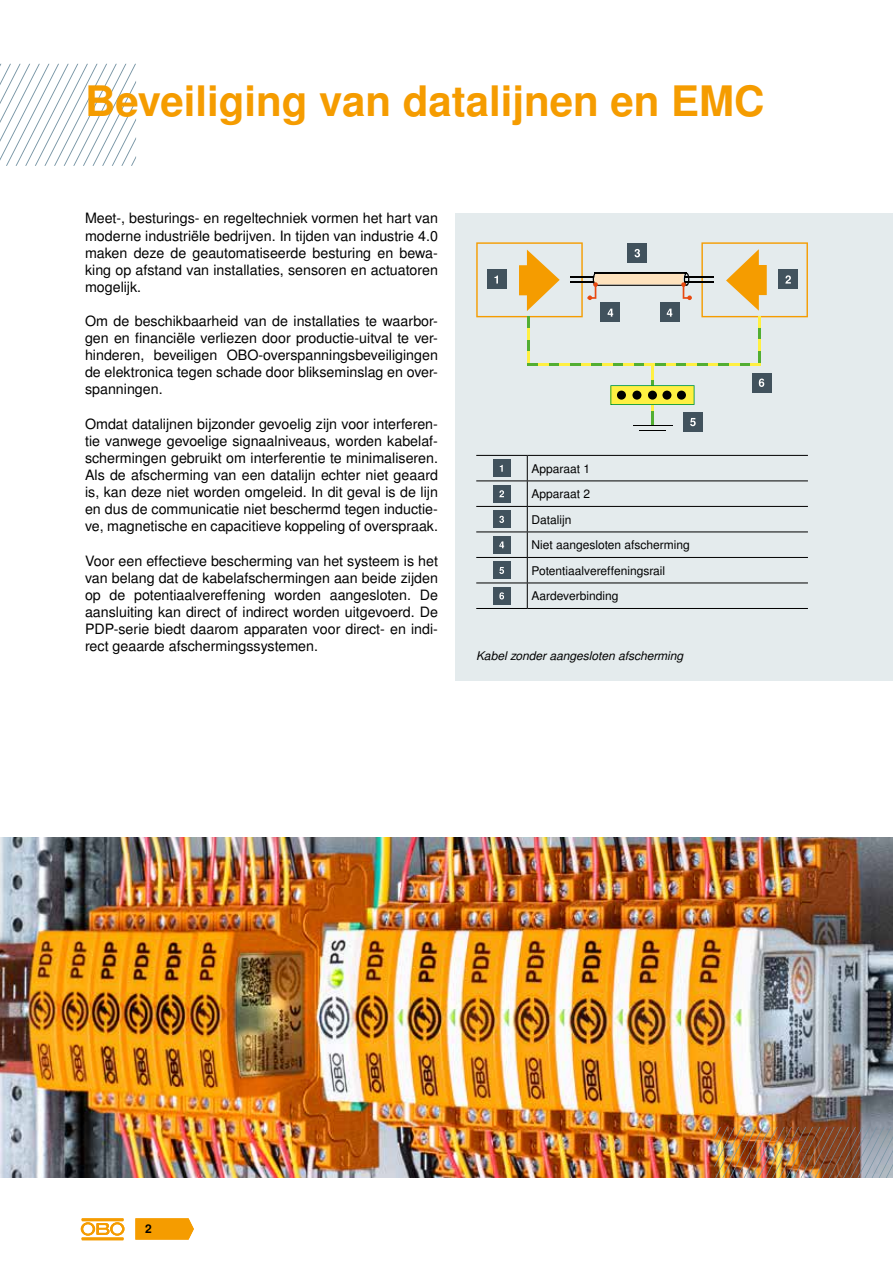
<style>
.page{position:relative;width:893px;height:1263px;background:#fff}
.page>*{position:absolute;margin:0;border:0;box-sizing:border-box;transform-origin:0 0}
.t1{font:700 42px "Nimbus San LOT";color:#f59c00}
.t2{font:14.25px/17.1px "Nimbus San LOT";color:#000;text-align:justify}
.t3{font:12px/25.5px "Nimbus San LOT";color:#000}
.t4{font:italic 12px "Nimbus San LOT";color:#000}
.t5{font:700 12px "Nimbus San LOT";color:#000}
</style>
<div class="page">
<svg style="left:135px;top:1218px;width:59px;height:21px"></svg>
<hr style="left:82px;top:1237px;width:42px;height:3px;background:#f59c00">
<svg style="left:81px;top:1222px;width:43px;height:13px"></svg>
<hr style="left:82px;top:1218px;width:42px;height:3px;background:#f59c00">
<div style="left:455px;top:213px;width:438px;height:467px;background:#e4ebed"></div>
<img style="left:0;top:838px;width:893px;height:340px">
<hr style="left:651px;top:366px;width:3px;height:15px;background:#fff042">
<hr style="left:651px;top:381px;width:3px;height:15px;background:#52ae32">
<hr style="left:651px;top:396px;width:3px;height:15px;background:#fff042">
<hr style="left:651px;top:411px;width:3px;height:15px;background:#52ae32">
<svg style="left:610px;top:385px;width:84px;height:20px"></svg>
<div style="left:617px;top:391px;width:9px;height:9px;background:#000;border-radius:50%"></div>
<div style="left:632px;top:391px;width:9px;height:9px;background:#000;border-radius:50%"></div>
<div style="left:648px;top:391px;width:9px;height:9px;background:#000;border-radius:50%"></div>
<div style="left:662px;top:391px;width:9px;height:9px;background:#000;border-radius:50%"></div>
<div style="left:677px;top:391px;width:9px;height:9px;background:#000;border-radius:50%"></div>
<hr style="left:633px;top:425px;width:39px;height:1px;background:#000">
<svg style="left:639px;top:430px;width:27px;height:1px"></svg>
<svg style="left:476px;top:242px;width:332px;height:124px"></svg>
<div style="left:683px;top:412px;width:20px;height:20px;background:#41525d"></div>
<svg style="left:690px;top:418px;width:6px;height:8px"></svg>
<div style="left:752px;top:372px;width:20px;height:20px;background:#41525d"></div>
<svg style="left:759px;top:379px;width:5px;height:8px"></svg>
<img style="left:714px;top:1127px;width:179px;height:51px">
<svg style="left:0;top:64px;width:136px;height:102px"></svg>
<hr style="left:476px;top:455px;width:51px;height:1px;background:#000">
<hr style="left:527px;top:455px;width:281px;height:1px;background:#000">
<hr style="left:476px;top:480px;width:51px;height:1px;background:#000">
<hr style="left:527px;top:480px;width:281px;height:1px;background:#000">
<hr style="left:476px;top:506px;width:51px;height:1px;background:#000">
<hr style="left:527px;top:506px;width:281px;height:1px;background:#000">
<hr style="left:476px;top:531px;width:51px;height:1px;background:#000">
<hr style="left:527px;top:531px;width:281px;height:1px;background:#000">
<hr style="left:476px;top:557px;width:51px;height:1px;background:#000">
<hr style="left:527px;top:557px;width:281px;height:1px;background:#000">
<hr style="left:476px;top:583px;width:51px;height:1px;background:#000">
<hr style="left:527px;top:583px;width:281px;height:1px;background:#000">
<svg style="left:527px;top:456px;width:1px;height:152px"></svg>
<hr style="left:476px;top:608px;width:51px;height:1px;background:#000">
<hr style="left:527px;top:608px;width:281px;height:1px;background:#000">
<div style="left:493px;top:460px;width:17px;height:17px;background:#41525d"></div>
<svg style="left:500px;top:465px;width:3px;height:7px"></svg>
<div style="left:493px;top:485px;width:17px;height:17px;background:#41525d"></div>
<svg style="left:499px;top:490px;width:5px;height:7px"></svg>
<div style="left:493px;top:511px;width:17px;height:17px;background:#41525d"></div>
<svg style="left:499px;top:516px;width:5px;height:7px"></svg>
<div style="left:493px;top:536px;width:17px;height:17px;background:#41525d"></div>
<svg style="left:499px;top:541px;width:5px;height:7px"></svg>
<div style="left:493px;top:562px;width:17px;height:17px;background:#41525d"></div>
<svg style="left:499px;top:567px;width:5px;height:7px"></svg>
<div style="left:493px;top:587px;width:17px;height:17px;background:#41525d"></div>
<svg style="left:499px;top:592px;width:5px;height:7px"></svg>
<h1 class="t1" style="left:85px;top:76px;width:681px">Beveiliging van datalijnen en EMC</h1>
<p class="t2" style="left:85px;top:210px;width:354px">Meet-, besturings- en regeltechniek vormen het hart van moderne industriële bedrijven. In tijden van industrie 4.0 maken deze de geautomatiseerde besturing en bewa&shy;king op afstand van installaties, sensoren en actuatoren mogelijk.</p>
<p class="t2" style="left:85px;top:313px;width:354px">Om de beschikbaarheid van de installaties te waarbor&shy;gen en financiële verliezen door productie-uitval te ver&shy;hinderen, beveiligen OBO-overspanningsbeveiligingen de elektronica tegen schade door blikseminslag en over&shy;spanningen.</p>
<p class="t2" style="left:85px;top:415px;width:354px">Omdat datalijnen bijzonder gevoelig zijn voor interferen&shy;tie vanwege gevoelige signaalniveaus, worden kabelaf&shy;schermingen gebruikt om interferentie te minimaliseren.<br>Als de afscherming van een datalijn echter niet geaard is, kan deze niet worden omgeleid. In dit geval is de lijn en dus de communicatie niet beschermd tegen inductie&shy;ve, magnetische en capacitieve koppeling of overspraak.</p>
<p class="t2" style="left:85px;top:552px;width:354px">Voor een effectieve bescherming van het systeem is het van belang dat de kabelafschermingen aan beide zijden op de potentiaalvereffening worden aangesloten. De aansluiting kan direct of indirect worden uitgevoerd. De PDP-serie biedt daarom apparaten voor direct- en indi&shy;rect geaarde afschermingssystemen.</p>
<p class="t3" style="left:531px;top:456px;width:160px">Apparaat 1<br>Apparaat 2<br>Datalijn<br>Niet aangesloten afscherming<br>Potentiaalvereffeningsrail<br>Aardeverbinding</p>
<p class="t4" style="left:476px;top:648px;width:208px">Kabel zonder aangesloten afscherming</p>
<p class="t5" style="left:145px;top:1222px;width:8px">2</p>
</div>
